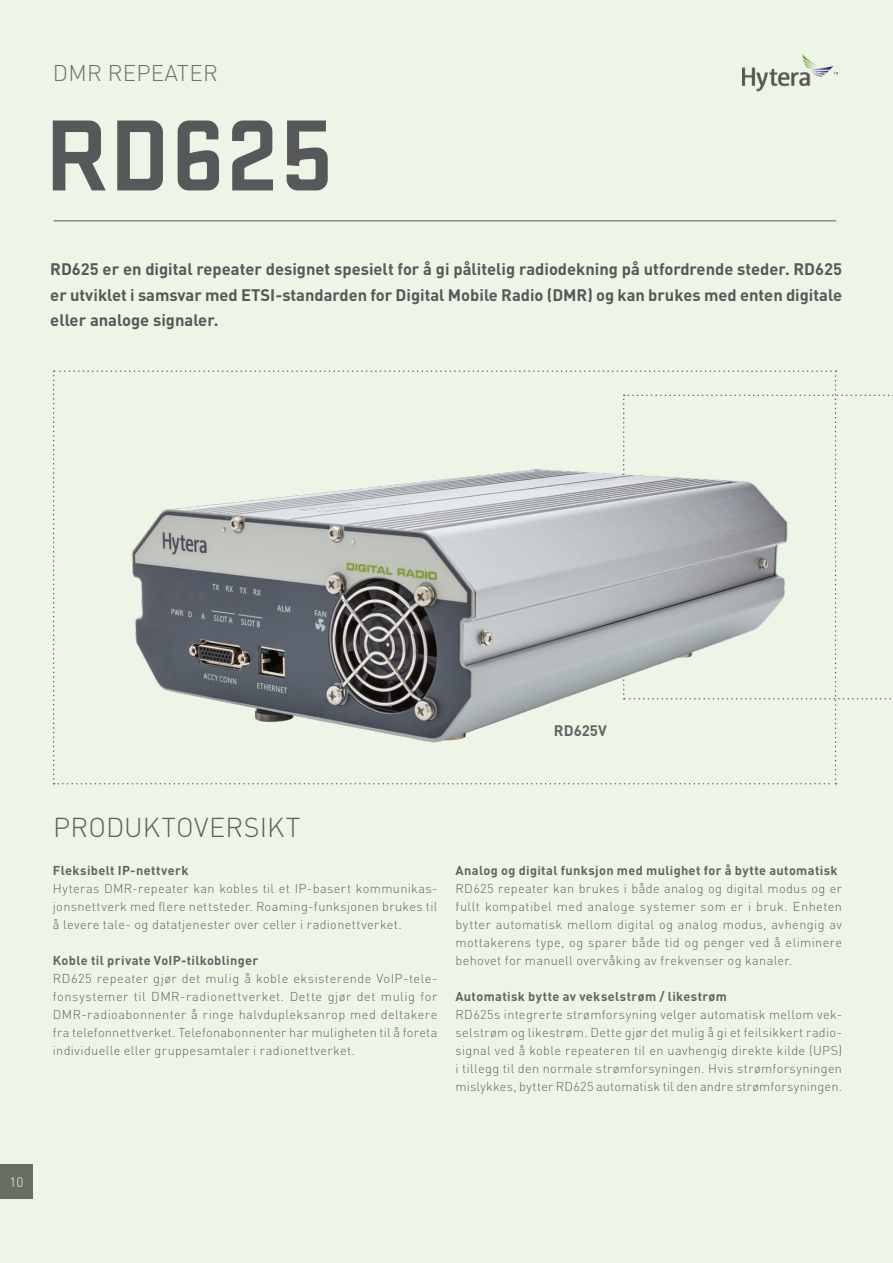
<style>
.page{position:relative;width:893px;height:1263px;background:#edf6e6}
.page>*{position:absolute;margin:0;border:0;box-sizing:border-box;transform-origin:0 0}
.t1{font:700 105px "Stratum 2";color:#57585a}
.t2{font:300 27px "DIN Pro";letter-spacing:.01em;color:#5d6067}
.t3{font:300 22.5px "DIN Pro";letter-spacing:.01em;color:#6f7073}
.Preamble_11pkt{font:700 16.5px/25.5px "DIN Pro";color:#57585a;text-align:justify}
.Headline_Grey_8pkt_B{font:700 15px "DIN Pro";color:#636366}
.t4{font:300 13.5px "DIN Pro";color:#fff}
.t5{font:300 12.75px/18px "DIN Pro";letter-spacing:.025em;color:#636366;text-align:justify}
.t6{font:700 12.75px "DIN Pro";letter-spacing:.025em;color:#636366}
</style>
<div class="page">
<hr style="left:54px;top:220px;width:782px;height:1px;background:#57585a">
<img style="left:742px;top:54px;width:95px;height:38px">
<img style="left:53px;top:451px;width:809px;height:334px">
<p class="t3" style="left:53px;top:58px;width:166px">DMR REPEATER</p>
<p class="t1" style="left:45px;top:83px;width:291px">RD625</p>
<p class="Preamble_11pkt" style="left:50px;top:256px;width:793px">RD625 er en digital repeater designet spesielt for å gi pålitelig radiodekning på utfordrende steder. RD625 er utviklet i samsvar med ETSI-standarden for Digital Mobile Radio (DMR) og kan brukes med enten digitale eller analoge signaler.</p>
<p class="Headline_Grey_8pkt_B" style="left:554px;top:720px;width:54px">RD625V</p>
<p class="t2" style="left:53px;top:809px;width:249px">PRODUKTOVERSIKT</p>
<p class="t6" style="left:53px;top:861px;width:137px">Fleksibelt IP-nettverk</p>
<p class="t5" style="left:53px;top:878px;width:386px">Hyteras DMR-repeater kan kobles til et IP-basert kommunikas&shy;jonsnettverk med flere nettsteder. Roaming-funksjonen brukes til å levere tale- og datatjenester over celler i radionettverket.</p>
<p class="t6" style="left:53px;top:951px;width:207px">Koble til private VoIP-tilkoblinger</p>
<p class="t5" style="left:53px;top:968px;width:386px">RD625 repeater gjør det mulig å koble eksisterende VoIP-tele&shy;fonsystemer til DMR-radionettverket. Dette gjør det mulig for DMR-radioabonnenter å ringe halvdupleksanrop med deltakere fra telefonnettverket. Telefonabonnenter har muligheten til å foreta individuelle eller gruppesamtaler i radionettverket.</p>
<p class="t6" style="left:455px;top:861px;width:384px">Analog og digital funksjon med mulighet for å bytte automatisk</p>
<p class="t5" style="left:455px;top:878px;width:388px">RD625 repeater kan brukes i både analog og digital modus og er fullt kompatibel med analoge systemer som er i bruk. Enheten bytter automatisk mellom digital og analog modus, avhengig av mottakerens type, og sparer både tid og penger ved å eliminere behovet for manuell overvåking av frekvenser og kanaler.</p>
<p class="t6" style="left:455px;top:987px;width:273px">Automatisk bytte av vekselstrøm / likestrøm</p>
<p class="t5" style="left:455px;top:1004px;width:388px">RD625s integrerte strømforsyning velger automatisk mellom vek&shy;selstrøm og likestrøm. Dette gjør det mulig å gi et feilsikkert radio&shy;signal ved å koble repeateren til en uavhengig direkte kilde (UPS) i tillegg til den normale strømforsyningen. Hvis strømforsyningen mislykkes, bytter RD625 automatisk til den andre strømforsyningen.</p>
<p class="t4" style="left:10px;top:1172px;width:15px">10</p>
</div>
